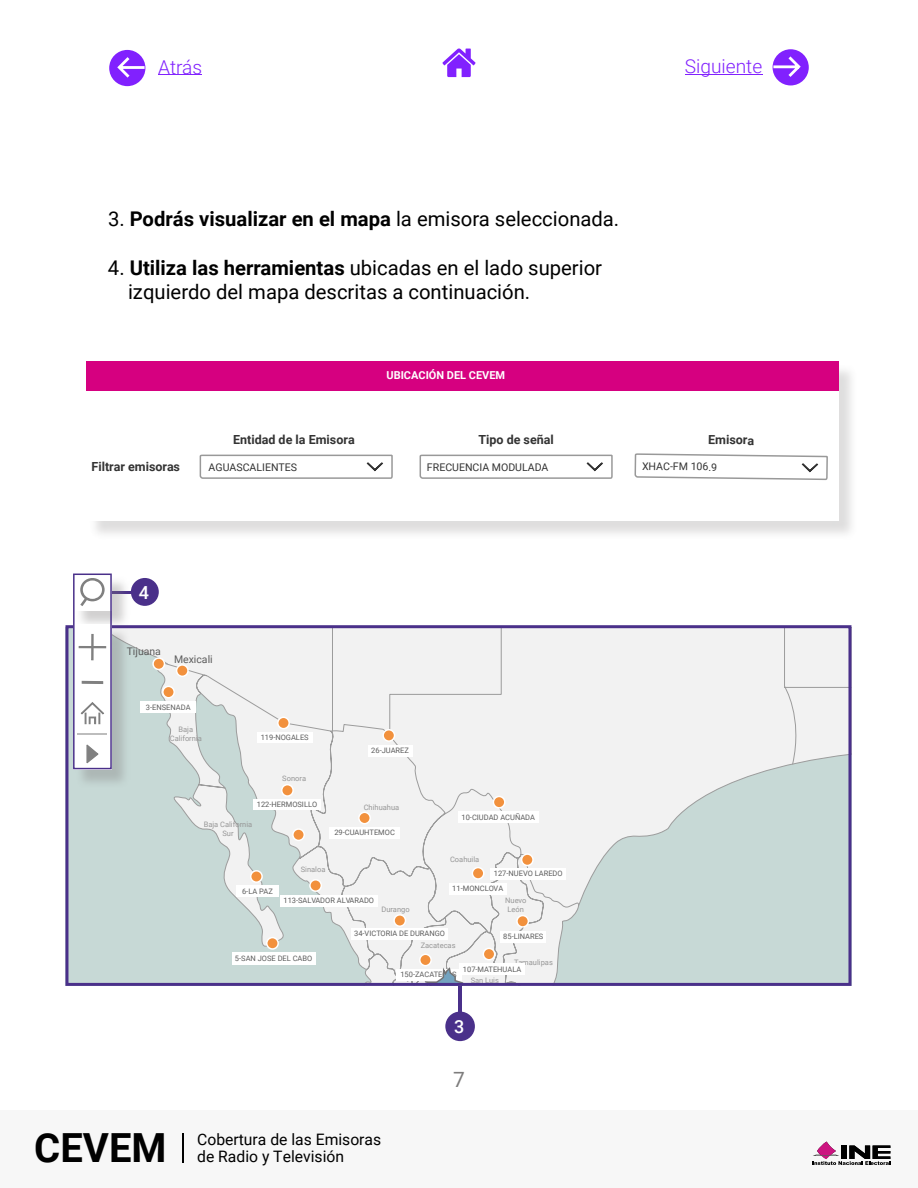
<style>
.page{position:relative;width:918px;height:1188px;background:#fff}
.page>*{position:absolute;margin:0;border:0;box-sizing:border-box;transform-origin:0 0}
.t1{font:700 40.2px "Roboto";color:#000}
.t2{font:21px "Roboto";color:#7d7c7c}
.t3{font:20.25px/24.3px "Roboto";color:#000}
.t4{font:300 19.2px "Roboto";color:#8121fe}
.t5{font:500 18px "Roboto";color:#fff}
.t6{font:15.75px/17.4px "Roboto";color:#000}
.t7{font:700 12.45px "Roboto";color:#333}
.t8{font:700 10.95px "Roboto";color:#fff}
.t9{font:10.5px "Roboto";color:#333}
.t10{font:10.5px "Roboto";color:#5c5c5c}
.t11{font:7.5px "Roboto";color:#5c5c5c}
.t12{font:7.5px/9px "Roboto";color:#969696;text-align:center}
.s1{font-weight:700}
</style>
<div class="page">
<svg style="left:442px;top:48px;width:34px;height:29px"></svg>
<div style="left:0;top:1110px;width:918px;height:78px;background:#f7f7f7"></div>
<svg style="left:812px;top:1142px;width:78px;height:23px"></svg>
<svg style="left:183px;top:1133px;width:1px;height:29px"></svg>
<div style="left:89px;top:364px;width:768px;height:176px;background:#7d7a7a;opacity:.25"></div>
<div style="left:87px;top:362px;width:751px;height:159px;background:#fff"></div>
<div style="left:109px;top:50px;width:36px;height:36px;background:#8121fe;border-radius:50%"></div>
<svg style="left:115px;top:54px;width:31px;height:27px"></svg>
<svg style="left:158px;top:74px;width:44px;height:1px"></svg>
<div style="left:773px;top:49px;width:36px;height:36px;background:#8121fe;border-radius:50%"></div>
<svg style="left:772px;top:53px;width:31px;height:27px"></svg>
<hr style="left:685px;top:74px;width:77px;height:1px;background:#8121fe">
<div style="left:86px;top:361px;width:752px;height:29px;background:#d60080"></div>
<svg style="left:634px;top:390px;width:195px;height:89px"></svg>
<svg style="left:635px;top:454px;width:192px;height:25px"></svg>
<svg style="left:419px;top:454px;width:194px;height:25px"></svg>
<svg style="left:199px;top:454px;width:194px;height:25px"></svg>
<div style="left:69px;top:629px;width:778px;height:353px;background:#c7d9d6"></div>
<svg style="left:101px;top:629px;width:746px;height:299px"></svg>
<svg style="left:155px;top:661px;width:665px;height:321px"></svg>
<div style="left:153px;top:658px;width:11px;height:11px;background:#f2913d;border-radius:50%"></div>
<div style="left:152px;top:657px;width:13px;height:13px;border:2px solid #fff;border-radius:50%"></div>
<div style="left:177px;top:665px;width:11px;height:11px;background:#f2913d;border-radius:50%"></div>
<div style="left:176px;top:664px;width:13px;height:13px;border:2px solid #fff;border-radius:50%"></div>
<div style="left:163px;top:686px;width:11px;height:12px;background:#f2913d;border-radius:50%"></div>
<div style="left:162px;top:686px;width:13px;height:13px;border:2px solid #fff;border-radius:50%"></div>
<div style="left:141px;top:702px;width:55px;height:11px;background:#fff"></div>
<div style="left:278px;top:717px;width:11px;height:12px;background:#f2913d;border-radius:50%"></div>
<div style="left:277px;top:717px;width:13px;height:12px;border:2px solid #fff;border-radius:50%"></div>
<div style="left:257px;top:732px;width:56px;height:11px;background:#fff"></div>
<div style="left:251px;top:871px;width:11px;height:11px;background:#f2913d;border-radius:50%"></div>
<div style="left:250px;top:870px;width:13px;height:13px;border:2px solid #fff;border-radius:50%"></div>
<div style="left:236px;top:886px;width:43px;height:11px;background:#fff"></div>
<div style="left:267px;top:938px;width:11px;height:11px;background:#f2913d;border-radius:50%"></div>
<div style="left:266px;top:937px;width:13px;height:13px;border:2px solid #fff;border-radius:50%"></div>
<div style="left:232px;top:952px;width:84px;height:12px;background:#fff"></div>
<div style="left:282px;top:785px;width:11px;height:11px;background:#f2913d;border-radius:50%"></div>
<div style="left:281px;top:784px;width:13px;height:13px;border:2px solid #fff;border-radius:50%"></div>
<div style="left:253px;top:800px;width:68px;height:10px;background:#fff"></div>
<div style="left:293px;top:829px;width:11px;height:11px;background:#f2913d;border-radius:50%"></div>
<div style="left:292px;top:828px;width:13px;height:13px;border:2px solid #fff;border-radius:50%"></div>
<div style="left:359px;top:812px;width:11px;height:12px;background:#f2913d;border-radius:50%"></div>
<div style="left:358px;top:812px;width:13px;height:12px;border:2px solid #fff;border-radius:50%"></div>
<div style="left:329px;top:827px;width:71px;height:12px;background:#fff"></div>
<div style="left:394px;top:915px;width:11px;height:11px;background:#f2913d;border-radius:50%"></div>
<div style="left:393px;top:914px;width:13px;height:13px;border:2px solid #fff;border-radius:50%"></div>
<div style="left:351px;top:928px;width:97px;height:12px;background:#fff"></div>
<div style="left:310px;top:880px;width:11px;height:11px;background:#f2913d;border-radius:50%"></div>
<div style="left:309px;top:879px;width:13px;height:13px;border:2px solid #fff;border-radius:50%"></div>
<div style="left:280px;top:895px;width:97px;height:12px;background:#fff"></div>
<div style="left:493px;top:796px;width:12px;height:12px;background:#f2913d;border-radius:50%"></div>
<div style="left:493px;top:796px;width:13px;height:13px;border:2px solid #fff;border-radius:50%"></div>
<div style="left:458px;top:811px;width:81px;height:12px;background:#fff"></div>
<div style="left:472px;top:868px;width:12px;height:11px;background:#f2913d;border-radius:50%"></div>
<div style="left:472px;top:867px;width:13px;height:13px;border:2px solid #fff;border-radius:50%"></div>
<div style="left:449px;top:883px;width:57px;height:11px;background:#fff"></div>
<div style="left:517px;top:916px;width:11px;height:11px;background:#f2913d;border-radius:50%"></div>
<div style="left:516px;top:915px;width:13px;height:13px;border:2px solid #fff;border-radius:50%"></div>
<div style="left:501px;top:931px;width:45px;height:11px;background:#fff"></div>
<div style="left:483px;top:948px;width:12px;height:12px;background:#f2913d;border-radius:50%"></div>
<div style="left:483px;top:948px;width:12px;height:13px;border:2px solid #fff;border-radius:50%"></div>
<div style="left:460px;top:963px;width:65px;height:12px;background:#fff"></div>
<div style="left:420px;top:954px;width:11px;height:12px;background:#f2913d;border-radius:50%"></div>
<div style="left:419px;top:954px;width:13px;height:12px;border:2px solid #fff;border-radius:50%"></div>
<div style="left:396px;top:969px;width:65px;height:12px;background:#fff"></div>
<svg style="left:424px;top:965px;width:44px;height:17px"></svg>
<div style="left:522px;top:854px;width:11px;height:12px;background:#f2913d;border-radius:50%"></div>
<div style="left:521px;top:853px;width:13px;height:13px;border:2px solid #fff;border-radius:50%"></div>
<div style="left:491px;top:868px;width:75px;height:12px;background:#fff"></div>
<div style="left:332px;top:629px;width:515px;height:136px;background:#f2f2f2"></div>
<div style="left:383px;top:730px;width:12px;height:11px;background:#f2913d;border-radius:50%"></div>
<div style="left:382px;top:729px;width:13px;height:13px;border:2px solid #fff;border-radius:50%"></div>
<div style="left:368px;top:745px;width:44px;height:11px;background:#fff"></div>
<div style="left:131px;top:578px;width:28px;height:28px;background:#4a308a;border-radius:50%"></div>
<hr style="left:458px;top:986px;width:3px;height:34px;background:#4a308a">
<div style="left:65px;top:625px;width:786px;height:361px;border:3px solid #4a308a"></div>
<div style="left:76px;top:576px;width:55px;height:212px;background:#7d7a7a;opacity:.35"></div>
<div style="left:73px;top:574px;width:39px;height:37px;background:#fff"></div>
<svg style="left:80px;top:578px;width:25px;height:28px"></svg>
<div style="left:73px;top:624px;width:39px;height:145px;background:#fff"></div>
<svg style="left:82px;top:681px;width:21px;height:3px"></svg>
<svg style="left:79px;top:634px;width:27px;height:26px"></svg>
<svg style="left:81px;top:702px;width:23px;height:22px"></svg>
<svg style="left:78px;top:734px;width:29px;height:1px"></svg>
<svg style="left:86px;top:745px;width:12px;height:18px"></svg>
<div style="left:73px;top:574px;width:39px;height:195px;border:2px solid #4a308a"></div>
<div style="left:445px;top:1012px;width:30px;height:29px;background:#4a308a;border-radius:50%"></div>
<h3 class="t4" style="left:158px;top:53px;width:45px">Atrás</h3>
<h3 class="t4" style="left:685px;top:53px;width:79px">Siguiente</h3>
<h3 class="t3" style="left:108px;top:206px;width:513px">3. <span class="s1">Podrás visualizar en el mapa</span> la emisora seleccionada.</h3>
<h3 class="t3" style="left:128px;top:255px;width:476px;text-indent:-20px">4. <span class="s1">Utiliza las herramientas</span> ubicadas en el lado superior izquierdo del mapa descritas a continuación.</h3>
<h3 class="t7" style="left:233px;top:431px;width:123px">Entidad de la Emisora</h3>
<h3 class="t7" style="left:92px;top:457px;width:90px">Filtrar emisoras</h3>
<h3 class="t9" style="left:209px;top:460px;width:90px">AGUASCALIENTES</h3>
<h3 class="t8" style="left:387px;top:368px;width:120px">UBICACIÓN DEL CEVEM</h3>
<h3 class="t7" style="left:478px;top:431px;width:77px">Tipo de señal</h3>
<h3 class="t9" style="left:427px;top:460px;width:123px">FRECUENCIA MODULADA</h3>
<h3 class="t5" style="left:139px;top:580px;width:12px">4</h3>
<h3 class="t10" style="left:127px;top:644px;width:36px">Tijuana</h3>
<h3 class="t10" style="left:174px;top:652px;width:40px">Mexicali</h3>
<p class="t11" style="left:146px;top:702px;width:46px">3-ENSENADA</p>
<p class="t12" style="left:170px;top:725px;width:34px">Baja<br>California</p>
<p class="t11" style="left:261px;top:732px;width:50px">119-NOGALES</p>
<p class="t12" style="left:282px;top:774px;width:25px">Sonora</p>
<p class="t11" style="left:257px;top:799px;width:62px">122-HERMOSILLO</p>
<p class="t11" style="left:371px;top:745px;width:39px">26-JUAREZ</p>
<p class="t12" style="left:364px;top:803px;width:37px">Chihuahua</p>
<p class="t11" style="left:462px;top:812px;width:75px">10-CIUDAD ACUÑADA</p>
<p class="t12" style="left:204px;top:820px;width:50px">Baja California<br>Sur</p>
<p class="t11" style="left:334px;top:828px;width:62px">29-CUAUHTEMOC</p>
<p class="t11" style="left:242px;top:886px;width:32px">6-LA PAZ</p>
<p class="t12" style="left:301px;top:865px;width:26px">Sinaloa</p>
<p class="t11" style="left:283px;top:895px;width:92px">113-SALVADOR ALVARADO</p>
<p class="t12" style="left:382px;top:905px;width:30px">Durango</p>
<p class="t12" style="left:450px;top:855px;width:31px">Coahuila</p>
<p class="t11" style="left:494px;top:868px;width:70px">127-NUEVO LAREDO</p>
<p class="t11" style="left:452px;top:883px;width:52px">11-MONCLOVA</p>
<p class="t12" style="left:505px;top:896px;width:23px">Nuevo<br>León</p>
<p class="t11" style="left:235px;top:953px;width:79px">5-SAN JOSE DEL CABO</p>
<p class="t11" style="left:354px;top:929px;width:92px">34-VICTORIA DE DURANGO</p>
<p class="t11" style="left:503px;top:931px;width:42px">85-LINARES</p>
<p class="t11" style="left:463px;top:964px;width:60px">107-MATEHUALA</p>
<p class="t12" style="left:421px;top:941px;width:36px">Zacatecas</p>
<p class="t12" style="left:514px;top:957px;width:40px">Tamaulipas</p>
<p class="t11" style="left:400px;top:970px;width:58px">150-ZACATECAS</p>
<p class="t12" style="left:471px;top:975px;width:30px">San Luis</p>
<h3 class="t5" style="left:454px;top:1014px;width:12px">3</h3>
<h2 class="t2" style="left:453px;top:1065px;width:13px">7</h2>
<h1 class="t1" style="left:34px;top:1120px;width:134px">CEVEM</h1>
<h3 class="t6" style="left:197px;top:1130px;width:186px">Cobertura de las Emisoras de Radio y Televisión</h3>
<h3 class="t7" style="left:708px;top:431px;width:48px;rotate:1deg">Emisora</h3>
<h3 class="t9" style="left:642px;top:458px;width:77px;rotate:1deg">XHAC-FM 106.9</h3>
</div>
